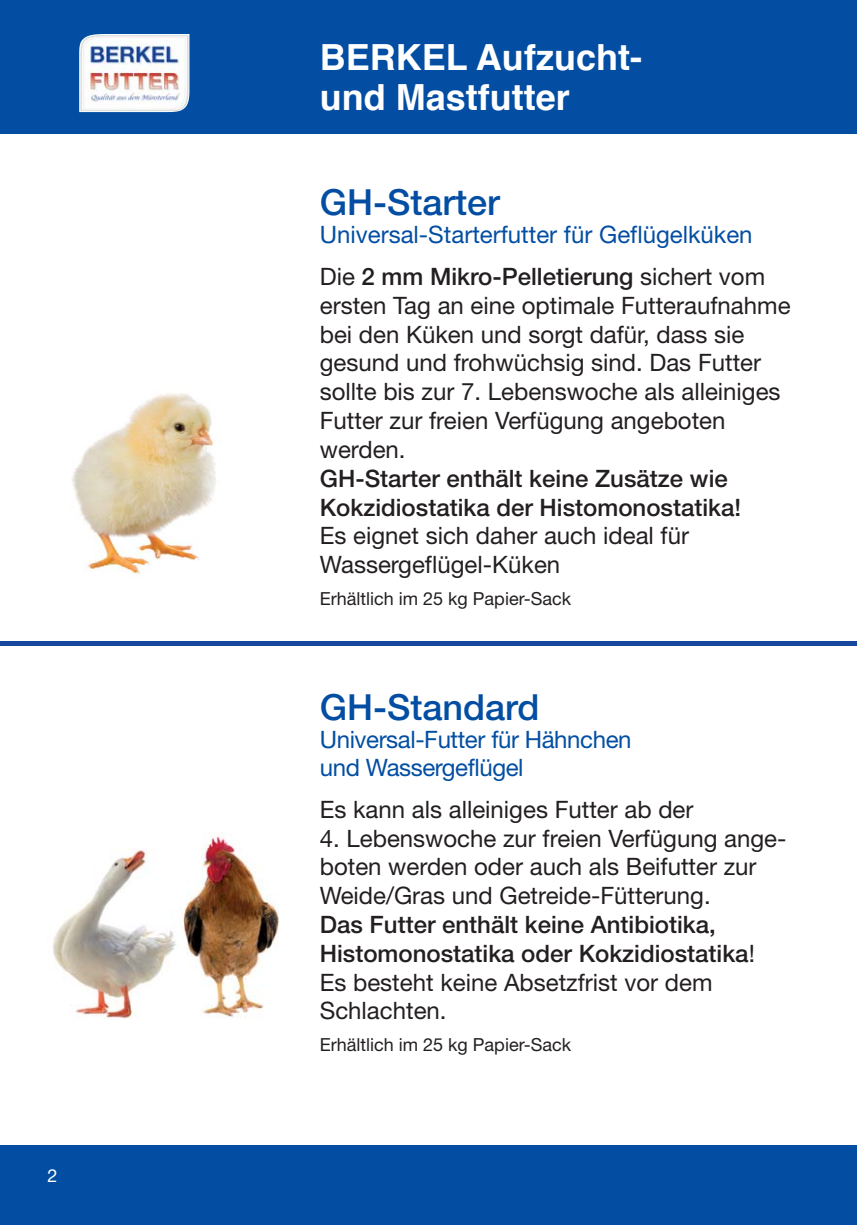
<style>
.page{position:relative;width:857px;height:1225px;background:#fff}
.page>*{position:absolute;margin:0;border:0;box-sizing:border-box;transform-origin:0 0}
.t1{font:700 36px/40px "Helvetica";color:#fff}
.t2{font:500 36px "Helvetica Neue";color:#034ea2}
.t3{font:24px/28.8px "Helvetica Neue";color:#231f20}
.t4{font:500 24px/28.8px "Helvetica Neue";color:#231f20}
.t5{font:24px/41.8px "Helvetica Neue";letter-spacing:-.015em;color:#034ea2}
.t6{font:18px "Helvetica Neue";color:#231f20}
.t7{font:18px "Helvetica Neue";color:#fff}
.s1{color:#231f20}
.s2{font-weight:500;color:#231f20}
.s3{font-weight:400}
</style>
<div class="page">
<div style="left:0;top:1px;width:856px;height:133px;background:#034ea2"></div>
<div style="left:0;top:1145px;width:856px;height:80px;background:#034ea2"></div>
<img style="left:188px;top:34px;width:1px;height:66px">
<img style="left:72px;top:393px;width:144px;height:181px">
<img style="left:53px;top:834px;width:226px;height:185px">
<hr style="left:0;top:641px;width:856px;height:4px;background:#17469d">
<p class="t7" style="left:47px;top:1169px;width:12px">2</p>
<h1 class="t1" style="left:319px;top:40px;width:323px">BERKEL Aufzucht&shy;und Mastfutter</h1>
<h1 class="t2" style="left:319px;top:189px;width:181px">GH-Starter</h1>
<p class="t5" style="left:319px;top:216px;width:446px">Universal-Starterfutter für Geflügelküken<br><span class="s1">Die</span> <span class="s2">2 mm Mikro-Pelletierung</span> <span class="s1">sichert vom</span></p>
<p class="t3" style="left:319px;top:293px;width:472px">ersten Tag an eine optimale Futteraufnahme bei den Küken und sorgt dafür, dass sie gesund und frohwüchsig sind. Das Futter sollte bis zur 7. Lebenswoche als alleiniges Futter zur freien Verfügung angeboten werden.</p>
<p class="t4" style="left:319px;top:466px;width:422px">GH-Starter enthält keine Zusätze wie<br>Kokzidiostatika der Histomonostatika!</p>
<p class="t3" style="left:319px;top:524px;width:370px">Es eignet sich daher auch ideal für<br>Wassergeflügel-Küken</p>
<p class="t6" style="left:319px;top:592px;width:253px">Erhältlich im 25 kg Papier-Sack</p>
<h1 class="t2" style="left:319px;top:694px;width:221px">GH-Standard</h1>
<p class="t5" style="left:319px;top:727px;width:313px;line-height:28px">Universal-Futter für Hähnchen und Wassergeflügel</p>
<p class="t3" style="left:319px;top:797px;width:375px">Es kann als alleiniges Futter ab der</p>
<p class="t3" style="left:319px;top:826px;width:468px">4. Lebenswoche zur freien Verfügung ange&shy;boten werden oder auch als Beifutter zur<br>Weide/Gras und Getreide-Fütterung.</p>
<p class="t4" style="left:319px;top:912px;width:436px">Das Futter enthält keine Antibiotika,<br>Histomonostatika oder Kokzidiostatika<span class="s3">!<br>Es besteht keine Absetzfrist vor dem<br>Schlachten.</span></p>
<p class="t6" style="left:319px;top:1038px;width:253px">Erhältlich im 25 kg Papier-Sack</p>
</div>
